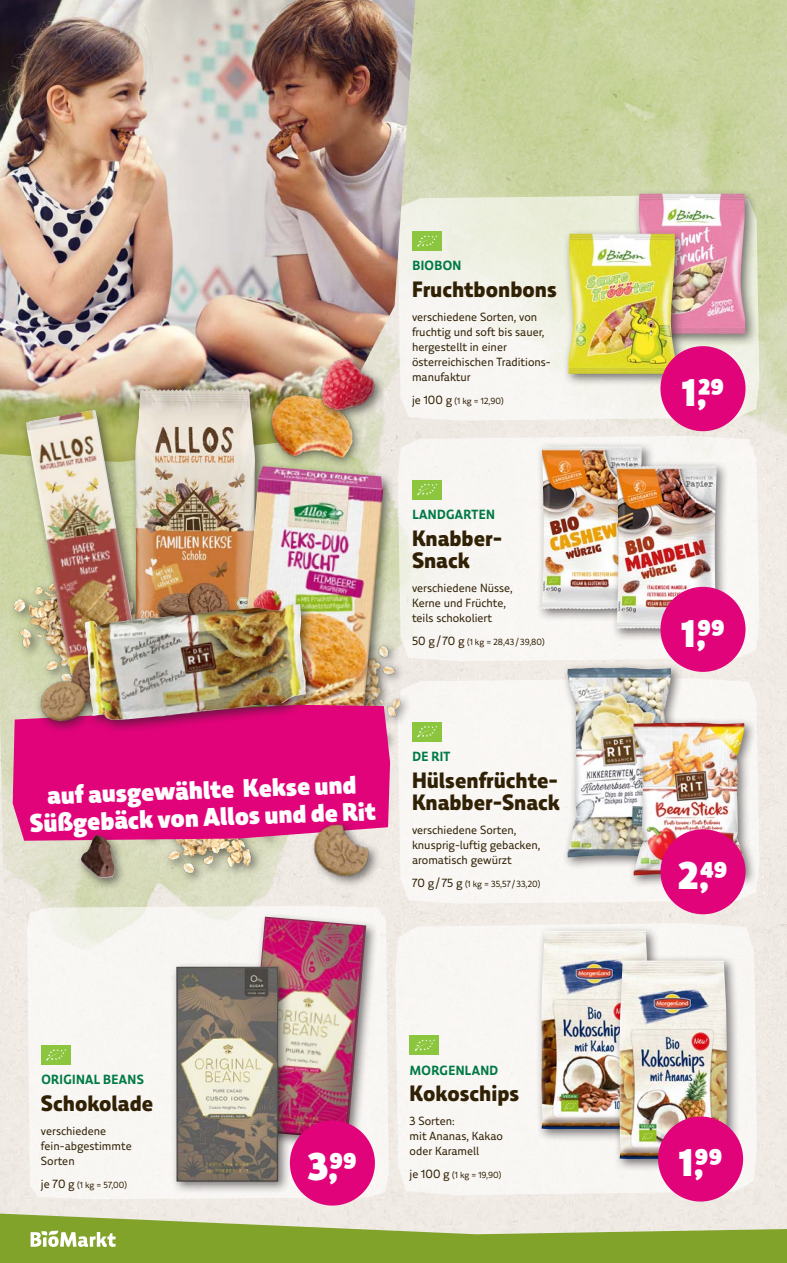
<style>
.page{position:relative;width:787px;height:1263px;background:#fff}
.page>*{position:absolute;margin:0;border:0;box-sizing:border-box;transform-origin:0 0}
.t1{font:900 39px "Bio Markt Price";color:#fff}
.t2{font:900 25.8px/27.5px "Bio Markt Headline";color:#fff;text-align:center}
.t3{font:800 22.5px/22.5px "Bio Markt";color:#302004}
.t4{font:700 13.5px "Bio Markt";letter-spacing:.03em;color:#007a45}
.t5{font:12px/15px "Bio Markt";color:#302004}
.t6{font:9px "Bio Markt";color:#302004}
.s1{font-size:12px}
</style>
<div class="page">
<div style="left:0;top:558px;width:787px;height:655px;background:#f0eae4"></div>
<img style="left:416px;top:0;width:371px;height:558px">
<img style="left:0;top:115px;width:525px;height:887px">
<svg style="left:27px;top:906px;width:362px;height:293px;fill:#f8f6f3"></svg>
<svg style="left:416px;top:195px;width:343px;height:226px;fill:#f3f3ec"></svg>
<div style="left:398px;top:678px;width:361px;height:226px;background:#f9f7f5"></div>
<div style="left:398px;top:436px;width:361px;height:225px;background:#f9f6f4"></div>
<img style="left:0;top:0;width:416px;height:462px">
<div style="left:395px;top:923px;width:362px;height:272px;background:#f9f7f4"></div>
<svg style="left:0;top:1213px;width:787px;height:50px;background:#a2b861"></svg>
<img style="left:0;top:550px;width:23px;height:147px">
<img style="left:390px;top:563px;width:82px;height:246px">
<img style="left:246px;top:370px;width:124px;height:91px">
<img style="left:310px;top:344px;width:78px;height:85px">
<img style="left:127px;top:841px;width:177px;height:46px">
<div style="left:129px;top:384px;width:139px;height:276px;background:#231f20;opacity:.6"></div>
<img style="left:135px;top:389px;width:119px;height:210px">
<div style="left:536px;top:440px;width:118px;height:182px;background:#231f20;opacity:.6"></div>
<img style="left:541px;top:446px;width:101px;height:163px">
<div style="left:41px;top:1045px;width:30px;height:20px;background:#8bc63e"></div>
<svg style="left:46px;top:1049px;width:20px;height:12px"></svg>
<div style="left:241px;top:912px;width:137px;height:239px;background:#231f20;opacity:.6"></div>
<img style="left:246px;top:917px;width:120px;height:222px">
<div style="left:171px;top:961px;width:120px;height:233px;background:#231f20;opacity:.6"></div>
<img style="left:176px;top:967px;width:102px;height:214px">
<div style="left:21px;top:405px;width:130px;height:283px;background:#231f20;opacity:.6"></div>
<img style="left:26px;top:410px;width:113px;height:256px">
<div style="left:233px;top:461px;width:163px;height:277px;background:#231f20;opacity:.6"></div>
<img style="left:238px;top:466px;width:145px;height:239px">
<div style="left:13px;top:705px;width:377px;height:136px;background:#e0037a"></div>
<div style="left:412px;top:231px;width:30px;height:20px;background:#8bc63e"></div>
<svg style="left:417px;top:235px;width:20px;height:12px"></svg>
<div style="left:632px;top:188px;width:126px;height:159px;background:#231f20;opacity:.6"></div>
<img style="left:638px;top:194px;width:5px;height:34px">
<div style="left:563px;top:228px;width:125px;height:159px;background:#231f20;opacity:.6"></div>
<img style="left:568px;top:234px;width:5px;height:114px">
<div style="left:412px;top:480px;width:30px;height:20px;background:#8bc63e"></div>
<svg style="left:417px;top:484px;width:20px;height:12px"></svg>
<div style="left:412px;top:722px;width:30px;height:20px;background:#8bc63e"></div>
<svg style="left:417px;top:726px;width:20px;height:12px"></svg>
<div style="left:610px;top:460px;width:119px;height:181px;background:#231f20;opacity:.6"></div>
<img style="left:616px;top:465px;width:100px;height:164px">
<div style="left:562px;top:662px;width:122px;height:208px;background:#231f20;opacity:.6"></div>
<img style="left:567px;top:667px;width:104px;height:190px">
<div style="left:628px;top:717px;width:129px;height:171px;background:#231f20;opacity:.6"></div>
<img style="left:633px;top:723px;width:112px;height:152px">
<img style="left:55px;top:645px;width:24px;height:21px">
<img style="left:304px;top:809px;width:85px;height:80px">
<img style="left:23px;top:666px;width:75px;height:70px">
<div style="left:409px;top:1035px;width:30px;height:20px;background:#8bc63e"></div>
<svg style="left:414px;top:1039px;width:21px;height:12px"></svg>
<div style="left:536px;top:925px;width:125px;height:217px;background:#231f20;opacity:.6"></div>
<img style="left:541px;top:931px;width:107px;height:198px">
<div style="left:614px;top:955px;width:125px;height:217px;background:#231f20;opacity:.6"></div>
<img style="left:619px;top:960px;width:108px;height:199px">
<div style="left:76px;top:830px;width:51px;height:61px;background:#231f20;opacity:.6"></div>
<img style="left:81px;top:835px;width:34px;height:43px">
<div style="left:79px;top:599px;width:239px;height:133px;background:#231f20;opacity:.6"></div>
<img style="left:85px;top:604px;width:221px;height:116px">
<div style="left:658px;top:1116px;width:85px;height:85px;background:#e0037a;border-radius:50%"></div>
<div style="left:660px;top:587px;width:85px;height:85px;background:#e0037a;border-radius:50%"></div>
<div style="left:290px;top:1120px;width:85px;height:85px;background:#e0037a;border-radius:50%"></div>
<div style="left:660px;top:829px;width:85px;height:85px;background:#e0037a;border-radius:50%"></div>
<div style="left:660px;top:346px;width:85px;height:85px;background:#e0037a;border-radius:50%"></div>
<p class="t4" style="left:412px;top:257px;width:51px">BIOBON</p>
<h3 class="t3" style="left:412px;top:278px;width:146px">Fruchtbonbons</h3>
<p class="t5" style="left:412px;top:309px;width:140px">verschiedene Sorten, von fruchtig und soft bis sauer, hergestellt in einer österreichischen Traditions&shy;manufaktur</p>
<p class="t6" style="left:412px;top:396px;width:94px"><span class="s1">je 100 g</span> (1 kg = 12,90)</p>
<p class="t4" style="left:412px;top:506px;width:84px">LANDGARTEN</p>
<h3 class="t3" style="left:412px;top:526px;width:92px">Knabber-<br>Snack</h3>
<p class="t5" style="left:412px;top:580px;width:102px">verschiedene Nüsse,<br>Kerne und Früchte, teils schokoliert</p>
<p class="t6" style="left:412px;top:636px;width:134px"><span class="s1">50 g/ 70 g</span> (1 kg = 28,43/39,80)</p>
<h2 class="t2" style="left:29px;top:782px;width:347px;rotate:-2deg">auf ausgewählte Kekse und<br>Süßgebäck von Allos und de Rit</h2>
<p class="t4" style="left:412px;top:748px;width:40px">DE RIT</p>
<h3 class="t3" style="left:412px;top:769px;width:149px">Hülsenfrüchte-<br>Knabber-Snack</h3>
<p class="t5" style="left:412px;top:822px;width:130px">verschiedene Sorten, knusprig-luftig gebacken, aromatisch gewürzt</p>
<p class="t6" style="left:412px;top:879px;width:130px"><span class="s1">70 g/ 75 g</span> (1 kg = 35,57 /33,20)</p>
<p class="t4" style="left:41px;top:1071px;width:104px">ORIGINAL BEANS</p>
<h3 class="t3" style="left:41px;top:1092px;width:114px">Schokolade</h3>
<p class="t5" style="left:41px;top:1123px;width:92px">verschiedene fein-abgestimmte<br>Sorten</p>
<p class="t6" style="left:41px;top:1179px;width:88px"><span class="s1">je 70 g</span> (1 kg = 57,00)</p>
<h1 class="t1" style="left:308px;top:1143px;width:51px">3,99</h1>
<p class="t4" style="left:410px;top:1061px;width:90px">MORGENLAND</p>
<h3 class="t3" style="left:409px;top:1082px;width:111px">Kokoschips</h3>
<p class="t5" style="left:409px;top:1113px;width:95px">3 Sorten:<br>mit Ananas, Kakao oder Karamell</p>
<p class="t6" style="left:409px;top:1170px;width:94px"><span class="s1">je 100 g</span> (1 kg = 19,90)</p>
<h1 class="t1" style="left:682px;top:368px;width:44px">1,29</h1>
<h1 class="t1" style="left:681px;top:609px;width:45px">1,99</h1>
<h1 class="t1" style="left:678px;top:851px;width:50px">2 ,49</h1>
<h1 class="t1" style="left:678px;top:1139px;width:45px">1,99</h1>
</div>
